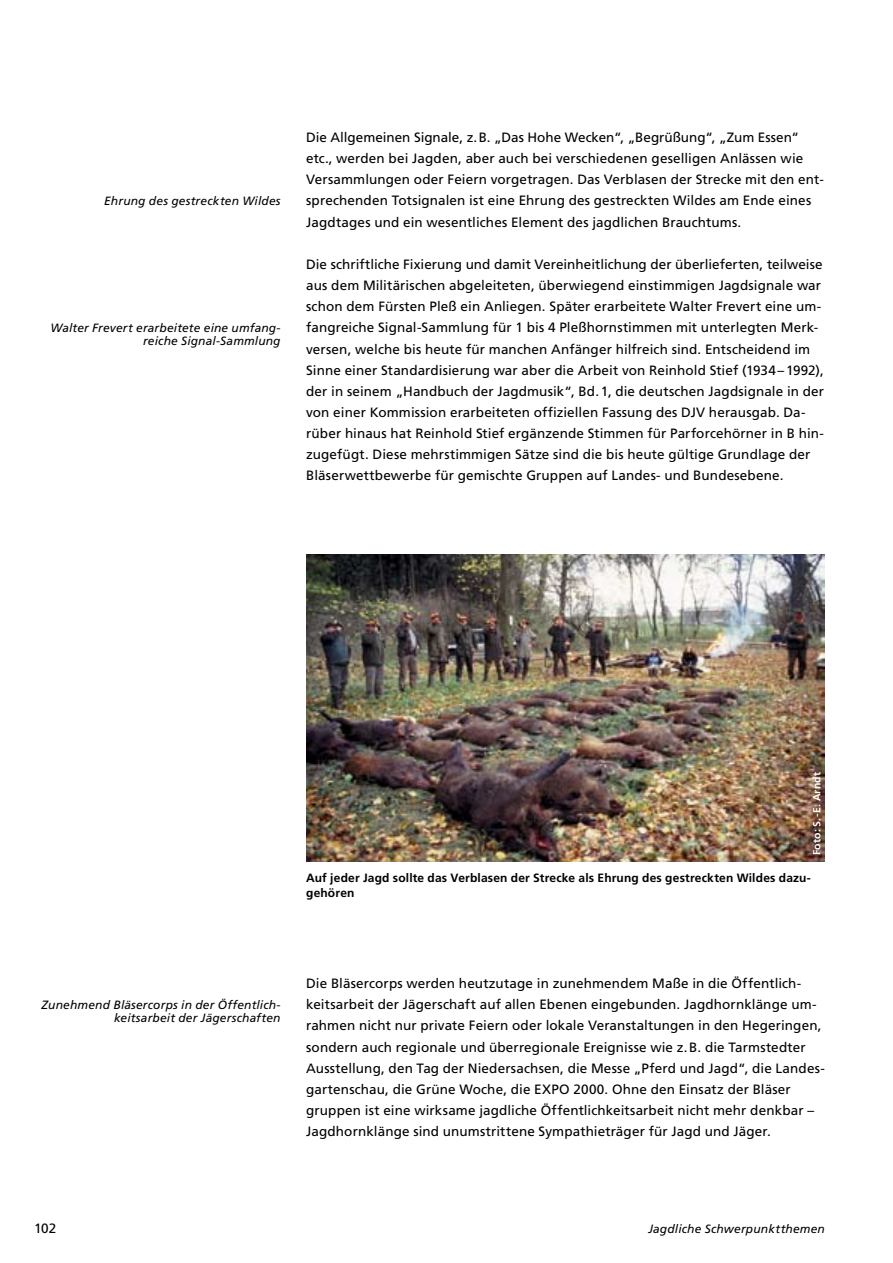
<style>
.page{position:relative;width:893px;height:1263px;background:#fff}
.page>*{position:absolute;margin:0;border:0;box-sizing:border-box;transform-origin:0 0}
.t1{font:13.5px/21.1px "Frutiger";letter-spacing:.01em;color:#000}
.t2{font:italic 12px/12.8px "Frutiger";letter-spacing:.015em;color:#000;text-align:right}
.t3{font:700 12px/15.8px "Frutiger";letter-spacing:.015em;color:#000}
.t4{font:700 10.5px "Frutiger";letter-spacing:.015em;color:#fff}
</style>
<div class="page">
<img style="left:306px;top:554px;width:519px;height:308px">
<p class="t2" style="left:104px;top:195px;width:178px">Ehrung des gestreckten Wildes</p>
<p class="t2" style="left:50px;top:322px;width:232px">Walter Frevert erarbeitete eine umfang&shy;reiche Signal-Sammlung</p>
<p class="t1" style="left:306px;top:127px;width:519px">Die Allgemeinen Signale, z.B. „Das Hohe Wecken“, „Begrüßung“, „Zum Essen“ etc., werden bei Jagden, aber auch bei verschiedenen geselligen Anlässen wie Versammlungen oder Feiern vorgetragen. Das Verblasen der Strecke mit den ent&shy;sprechenden Totsignalen ist eine Ehrung des gestreckten Wildes am Ende eines Jagdtages und ein wesentliches Element des jagdlichen Brauchtums.</p>
<p class="t1" style="left:306px;top:254px;width:519px">Die schriftliche Fixierung und damit Vereinheitlichung der überlieferten, teilweise aus dem Militärischen abgeleiteten, überwiegend einstimmigen Jagdsignale war schon dem Fürsten Pleß ein Anliegen. Später erarbeitete Walter Frevert eine um&shy;fangreiche Signal-Sammlung für 1 bis 4 Pleßhornstimmen mit unterlegten Merk&shy;versen, welche bis heute für manchen Anfänger hilfreich sind. Entscheidend im Sinne einer Standardisierung war aber die Arbeit von Reinhold Stief (1934–1992), der in seinem „Handbuch der Jagdmusik“, Bd.1, die deutschen Jagdsignale in der von einer Kommission erarbeiteten offiziellen Fassung des DJV herausgab. Da&shy;rüber hinaus hat Reinhold Stief ergänzende Stimmen für Parforcehörner in B hin&shy;zugefügt. Diese mehrstimmigen Sätze sind die bis heute gültige Grundlage der Bläserwettbewerbe für gemischte Gruppen auf Landes- und Bundesebene.</p>
<p class="t4" style="left:810px;top:855px;width:85px;rotate:-90deg">Foto: S.-E. Arndt</p>
<p class="t3" style="left:306px;top:869px;width:506px">Auf jeder Jagd sollte das Verblasen der Strecke als Ehrung des gestreckten Wildes dazu&shy;gehören</p>
<p class="t2" style="left:42px;top:999px;width:241px">Zunehmend Bläsercorps in der Öffentlich&shy;keitsarbeit der Jägerschaften</p>
<p class="t1" style="left:306px;top:973px;width:519px">Die Bläsercorps werden heutzutage in zunehmendem Maße in die Öffentlich&shy;keitsarbeit der Jägerschaft auf allen Ebenen eingebunden. Jagdhornklänge um&shy;rahmen nicht nur private Feiern oder lokale Veranstaltungen in den Hege-ringen, sondern auch regionale und überregionale Ereignisse wie z.B. die Tarmstedter Ausstellung, den Tag der Niedersachsen, die Messe „Pferd und Jagd“, die Landes&shy;gartenschau, die Grüne Woche, die EXPO 2000. Ohne den Einsatz der Bläser gruppen ist eine wirksame jagdliche Öffentlichkeitsarbeit nicht mehr denkbar – Jagdhornklänge sind unumstrittene Sympathieträger für Jagd und Jäger.</p>
<p class="t1" style="left:34px;top:1218px;width:24px">102</p>
<p class="t2" style="left:648px;top:1222px;width:178px">Jagdliche Schwerpunktthemen</p>
</div>
